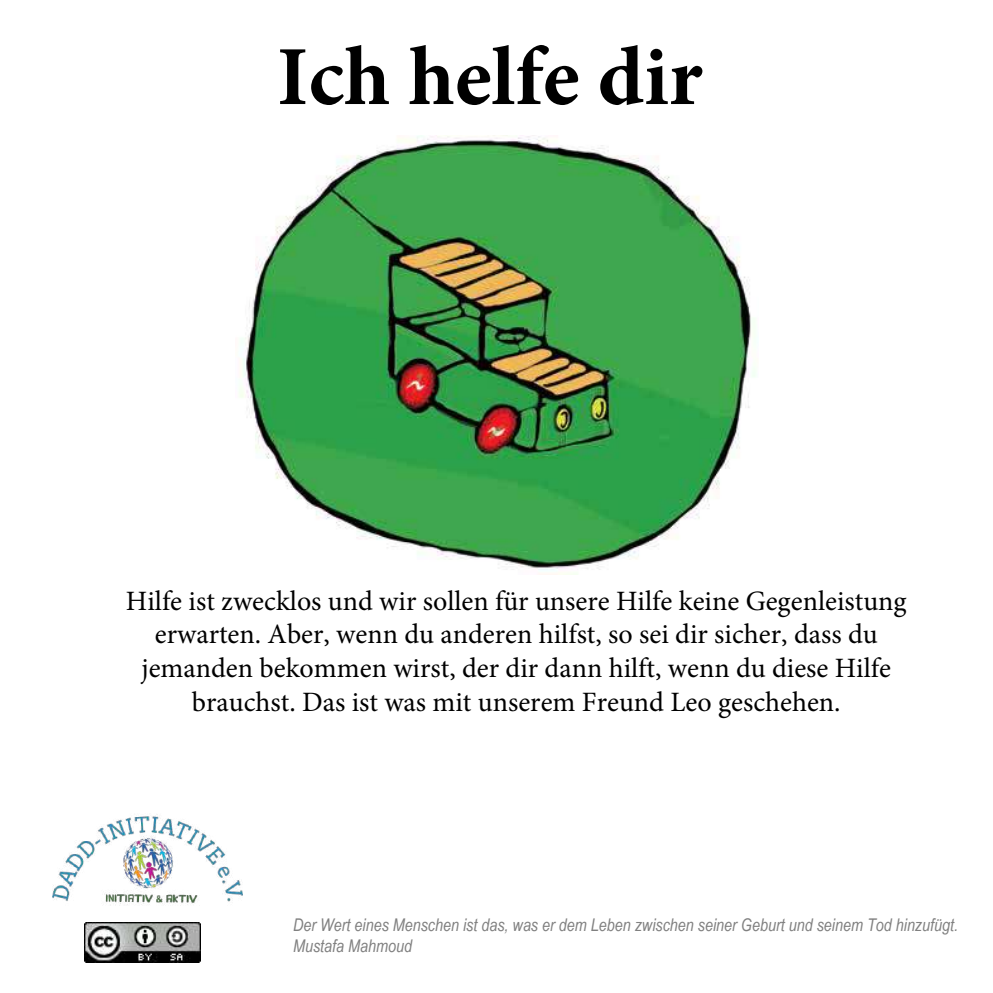
<style>
.page{position:relative;width:993px;height:993px;background:#fff}
.page>*{position:absolute;margin:0;border:0;box-sizing:border-box;transform-origin:0 0}
.t1{font:700 84px "Minion Pro";color:#000}
.t2{font:28px/33.6px "Minion Pro";color:#000;text-align:center}
.t3{font:italic 17.5px/21px "Arial Narrow";color:#808080}
</style>
<div class="page">
<img style="left:239px;top:135px;width:517px;height:439px">
<img style="left:84px;top:922px;width:116px;height:40px">
<img style="left:53px;top:814px;width:190px;height:92px">
<h1 class="t1" style="left:277px;top:18px;width:427px">Ich helfe dir</h1>
<p class="t2" style="left:126px;top:584px;width:782px">Hilfe ist zwecklos und wir sollen für unsere Hilfe keine Gegenleistung erwarten. Aber, wenn du anderen hilfst, so sei dir sicher, dass du jemanden bekommen wirst, der dir dann hilft, wenn du diese Hilfe brauchst. Das ist was mit unserem Freund Leo geschehen.</p>
<p class="t3" style="left:293px;top:913px;width:666px">Der Wert eines Menschen ist das, was er dem Leben zwischen seiner Geburt und seinem Tod hinzufügt.<br>Mustafa Mahmoud</p>
</div>
